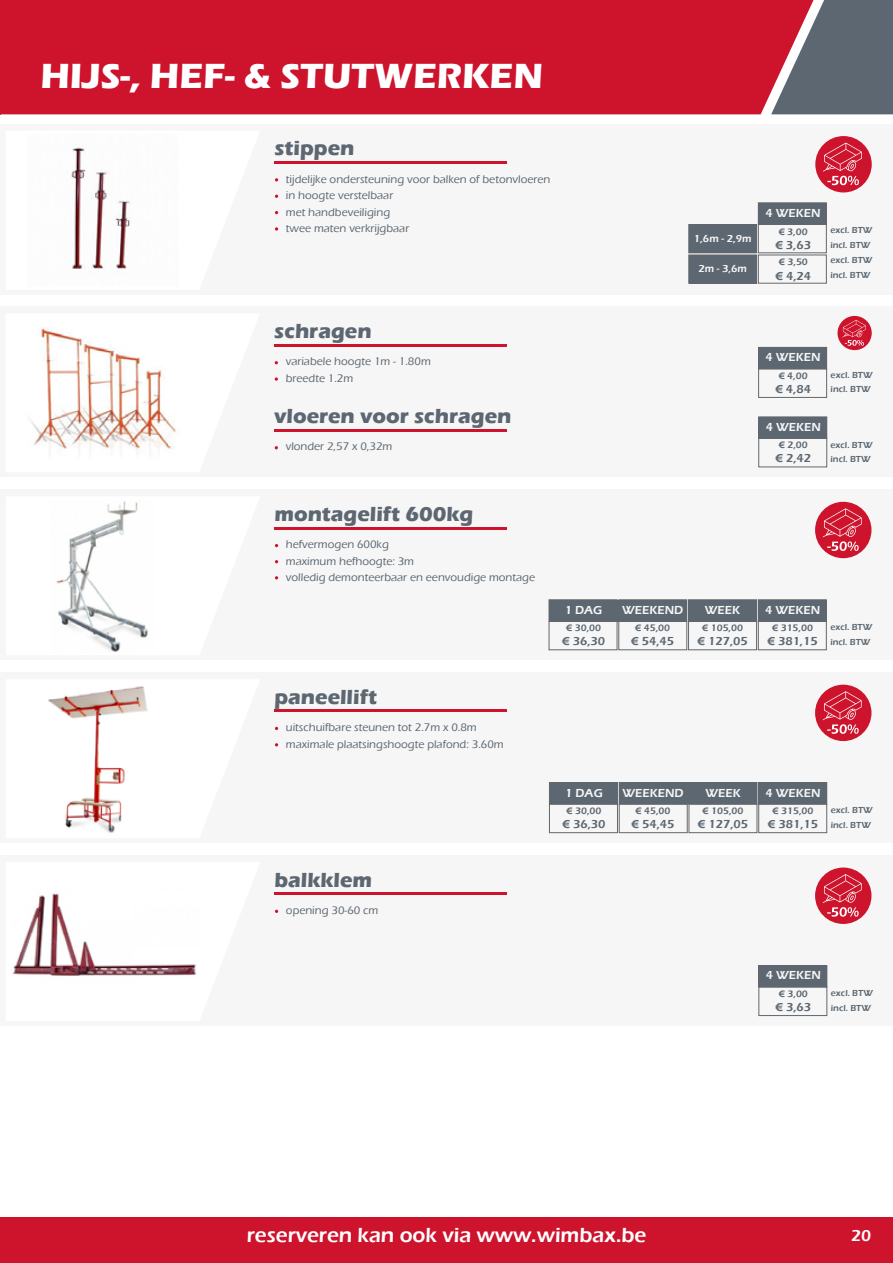
<style>
.page{position:relative;width:893px;height:1263px;background:#fff}
.page>*{position:absolute;margin:0;border:0;box-sizing:border-box;transform-origin:0 0}
.t1{font:700 36px "Eras ITC";color:#fff}
.t2{font:700 21px "Eras ITC";color:#5c6771}
.t3{font:600 21px "Eras ITC";color:#fff}
.t4{font:600 16.5px "Eras ITC";color:#fff}
.t5{font:600 12px "Eras ITC";color:#5c6771}
.t6{font:600 12px "Eras ITC";color:#f6f6f6}
.t7{font:500 11.4px/16.5px "Eras ITC";color:#5c6771}
.t8{font:600 10.5px "Eras ITC";color:#f6f6f6}
.t9{font:600 9.75px "Eras ITC";color:#5c6771}
.t10{font:600 9px/14.4px "Eras ITC";color:#5c6771}
</style>
<div class="page">
<div style="left:0;top:124px;width:893px;height:170px;background:#f6f6f6"></div>
<svg style="left:275px;top:227px;width:3px;height:4px"></svg>
<hr style="left:274px;top:161px;width:233px;height:2px;background:#ce132d">
<img style="left:71px;top:147px;width:59px;height:122px">
<div style="left:689px;top:225px;width:68px;height:28px;background:#5c6771"></div>
<div style="left:689px;top:224px;width:68px;height:29px;border:1px solid #63676b"></div>
<div style="left:689px;top:255px;width:68px;height:28px;background:#5c6771"></div>
<div style="left:758px;top:203px;width:68px;height:21px;background:#5c6771"></div>
<div style="left:758px;top:224px;width:68px;height:29px;border:1px solid #63676b"></div>
<div style="left:815px;top:136px;width:57px;height:56px;background:#ce132d;border-radius:50%"></div>
<svg style="left:823px;top:143px;width:39px;height:42px"></svg>
<div style="left:0;top:0;width:771px;height:114px;background:#ce132d"></div>
<svg style="left:771px;top:0;width:122px;height:114px;background:#786772"></svg>
<div style="left:0;top:307px;width:893px;height:170px;background:#f6f6f6"></div>
<svg style="left:275px;top:377px;width:3px;height:4px"></svg>
<hr style="left:274px;top:344px;width:233px;height:2px;background:#ce132d">
<img style="left:33px;top:328px;width:143px;height:121px">
<div style="left:759px;top:347px;width:68px;height:22px;background:#5c6771"></div>
<div style="left:758px;top:369px;width:69px;height:29px;border:1px solid #63676b"></div>
<div style="left:759px;top:417px;width:68px;height:21px;background:#5c6771"></div>
<div style="left:759px;top:438px;width:68px;height:29px;border:1px solid #63676b"></div>
<hr style="left:274px;top:429px;width:233px;height:2px;background:#ce132d">
<div style="left:0;top:490px;width:893px;height:170px;background:#f6f6f6"></div>
<hr style="left:274px;top:527px;width:233px;height:2px;background:#ce132d">
<img style="left:57px;top:501px;width:91px;height:151px">
<div style="left:549px;top:600px;width:68px;height:21px;background:#5c6771"></div>
<div style="left:549px;top:621px;width:68px;height:29px;border:1px solid #63676b"></div>
<div style="left:619px;top:600px;width:68px;height:21px;background:#5c6771"></div>
<div style="left:619px;top:621px;width:68px;height:29px;border:1px solid #63676b"></div>
<div style="left:688px;top:600px;width:69px;height:21px;background:#5c6771"></div>
<div style="left:688px;top:621px;width:69px;height:29px;border:1px solid #63676b"></div>
<div style="left:758px;top:600px;width:68px;height:21px;background:#5c6771"></div>
<div style="left:758px;top:621px;width:68px;height:29px;border:1px solid #63676b"></div>
<div style="left:0;top:672px;width:893px;height:171px;background:#f6f6f6"></div>
<hr style="left:274px;top:710px;width:233px;height:2px;background:#ce132d">
<img style="left:48px;top:686px;width:99px;height:147px">
<div style="left:549px;top:783px;width:68px;height:21px;background:#5c6771"></div>
<div style="left:549px;top:782px;width:69px;height:22px;border:1px solid #63676b"></div>
<div style="left:549px;top:804px;width:69px;height:29px;border:1px solid #63676b"></div>
<div style="left:619px;top:783px;width:68px;height:21px;background:#5c6771"></div>
<div style="left:619px;top:782px;width:68px;height:22px;border:1px solid #63676b"></div>
<div style="left:619px;top:804px;width:68px;height:29px;border:1px solid #63676b"></div>
<div style="left:689px;top:783px;width:68px;height:21px;background:#5c6771"></div>
<div style="left:689px;top:782px;width:68px;height:22px;border:1px solid #63676b"></div>
<div style="left:689px;top:804px;width:68px;height:29px;border:1px solid #63676b"></div>
<div style="left:759px;top:783px;width:68px;height:21px;background:#5c6771"></div>
<div style="left:758px;top:782px;width:69px;height:22px;border:1px solid #63676b"></div>
<div style="left:758px;top:804px;width:69px;height:29px;border:1px solid #63676b"></div>
<div style="left:0;top:855px;width:893px;height:170px;background:#f6f6f6"></div>
<hr style="left:274px;top:893px;width:233px;height:2px;background:#ce132d">
<img style="left:13px;top:893px;width:183px;height:83px">
<div style="left:759px;top:965px;width:68px;height:22px;background:#5c6771"></div>
<div style="left:759px;top:987px;width:68px;height:29px;border:1px solid #63676b"></div>
<div style="left:815px;top:502px;width:56px;height:56px;background:#ce132d;border-radius:50%"></div>
<svg style="left:823px;top:508px;width:39px;height:43px"></svg>
<div style="left:815px;top:685px;width:56px;height:56px;background:#ce132d;border-radius:50%"></div>
<svg style="left:823px;top:691px;width:39px;height:43px"></svg>
<div style="left:815px;top:867px;width:56px;height:57px;background:#ce132d;border-radius:50%"></div>
<svg style="left:823px;top:874px;width:39px;height:43px"></svg>
<div style="left:837px;top:316px;width:35px;height:34px;background:#ce132d;border-radius:50%"></div>
<svg style="left:842px;top:320px;width:24px;height:26px"></svg>
<div style="left:0;top:1217px;width:893px;height:46px;background:#ce132d"></div>
<h1 class="t1" style="left:40px;top:55px;width:504px">HIJS-, HEF- &amp; STUTWERKEN</h1>
<h2 class="t2" style="left:274px;top:136px;width:81px">stippen</h2>
<p class="t7" style="left:286px;top:171px;width:266px">tijdelijke ondersteuning voor balken of betonvloeren in hoogte verstelbaar<br>met handbeveiliging<br>twee maten verkrijgbaar</p>
<p class="t8" style="left:694px;top:232px;width:59px">1,6m - 2,9m</p>
<p class="t8" style="left:698px;top:263px;width:50px">2m - 3,6m</p>
<p class="t6" style="left:765px;top:206px;width:57px">4 WEKEN</p>
<p class="t9" style="left:779px;top:226px;width:30px">€ 3,00</p>
<p class="t5" style="left:775px;top:238px;width:37px">€ 3,63</p>
<p class="t9" style="left:779px;top:256px;width:30px">€ 3,50</p>
<p class="t5" style="left:776px;top:269px;width:37px">€ 4,24</p>
<p class="t10" style="left:830px;top:223px;width:43px">excl. BTW incl. BTW</p>
<p class="t10" style="left:830px;top:253px;width:43px">excl. BTW incl. BTW</p>
<h2 class="t2" style="left:274px;top:319px;width:99px">schragen</h2>
<p class="t7" style="left:286px;top:353px;width:147px;text-indent:6px">ariabele hoogte 1m - 1.80m breedte 1.2m</p>
<p class="t7" style="left:286px;top:353px;width:108px">vlonder 2,57 x 0,32m</p>
<h2 class="t2" style="left:274px;top:404px;width:239px">vloeren voor schragen</h2>
<p class="t7" style="left:286px;top:439px;width:108px">vlonder 2,57 x 0,32m</p>
<h2 class="t2" style="left:274px;top:502px;width:200px">montagelift 600kg</h2>
<p class="t7" style="left:286px;top:536px;width:251px">hefvermogen 600kg<br>maximum hefhoogte: 3m<br>volledig demonteerbaar en eenvoudige montage</p>
<h2 class="t2" style="left:274px;top:685px;width:104px">paneellift</h2>
<p class="t7" style="left:286px;top:719px;width:219px">uitschuifbare steunen tot 2.7m x 0.8m maximale plaatsingshoogte plafond: 3.60m</p>
<p class="t6" style="left:766px;top:351px;width:57px">4 WEKEN</p>
<p class="t9" style="left:779px;top:370px;width:30px">€ 4,00</p>
<p class="t5" style="left:775px;top:382px;width:37px">€ 4,84</p>
<p class="t10" style="left:831px;top:368px;width:43px">excl. BTW incl. BTW</p>
<p class="t6" style="left:766px;top:420px;width:57px">4 WEKEN</p>
<p class="t9" style="left:779px;top:439px;width:30px">€ 2,00</p>
<p class="t5" style="left:775px;top:452px;width:37px">€ 2,42</p>
<p class="t9" style="left:787px;top:439px;width:7px">4</p>
<p class="t5" style="left:786px;top:452px;width:27px">484</p>
<p class="t10" style="left:830px;top:437px;width:43px">excl. BTW incl. BTW</p>
<p class="t6" style="left:565px;top:603px;width:39px">1 DAG</p>
<p class="t6" style="left:622px;top:603px;width:63px">WEEKEND</p>
<p class="t6" style="left:705px;top:603px;width:37px">WEEK</p>
<p class="t6" style="left:765px;top:603px;width:57px">4 WEKEN</p>
<p class="t9" style="left:566px;top:622px;width:36px">€ 30,00</p>
<p class="t5" style="left:562px;top:634px;width:44px">€ 36,30</p>
<p class="t9" style="left:635px;top:622px;width:36px">€ 45,00</p>
<p class="t5" style="left:631px;top:634px;width:44px">€ 54,45</p>
<p class="t9" style="left:702px;top:622px;width:42px">€ 105,00</p>
<p class="t5" style="left:697px;top:634px;width:52px">€ 127,05</p>
<p class="t9" style="left:772px;top:622px;width:42px">€ 315,00</p>
<p class="t5" style="left:767px;top:634px;width:52px">€ 381,15</p>
<p class="t10" style="left:830px;top:620px;width:43px">excl. BTW incl. BTW</p>
<p class="t6" style="left:565px;top:786px;width:39px">1 DAG</p>
<p class="t6" style="left:622px;top:786px;width:63px">WEEKEND</p>
<p class="t6" style="left:705px;top:786px;width:37px">WEEK</p>
<p class="t6" style="left:765px;top:786px;width:57px">4 WEKEN</p>
<p class="t9" style="left:567px;top:805px;width:36px">€ 30,00</p>
<p class="t5" style="left:563px;top:817px;width:44px">€ 36,30</p>
<p class="t9" style="left:636px;top:805px;width:36px">€ 45,00</p>
<p class="t5" style="left:632px;top:817px;width:44px">€ 54,45</p>
<p class="t9" style="left:703px;top:805px;width:42px">€ 105,00</p>
<p class="t5" style="left:698px;top:817px;width:52px">€ 127,05</p>
<p class="t9" style="left:773px;top:805px;width:42px">€ 315,00</p>
<p class="t5" style="left:768px;top:817px;width:52px">€ 381,15</p>
<p class="t10" style="left:831px;top:803px;width:43px">excl. BTW incl. BTW</p>
<h2 class="t2" style="left:274px;top:867px;width:99px">balkklem</h2>
<p class="t7" style="left:286px;top:902px;width:94px">opening 30-60 cm</p>
<p class="t6" style="left:766px;top:969px;width:57px">4 WEKEN</p>
<p class="t9" style="left:779px;top:988px;width:30px">€ 3,00</p>
<p class="t5" style="left:776px;top:1000px;width:37px">€ 3,63</p>
<p class="t10" style="left:831px;top:986px;width:43px">excl. BTW incl. BTW</p>
<h2 class="t3" style="left:247px;top:1223px;width:401px">reserveren kan ook via www.wimbax.be</h2>
<h3 class="t4" style="left:851px;top:1226px;width:22px">20</h3>
</div>
